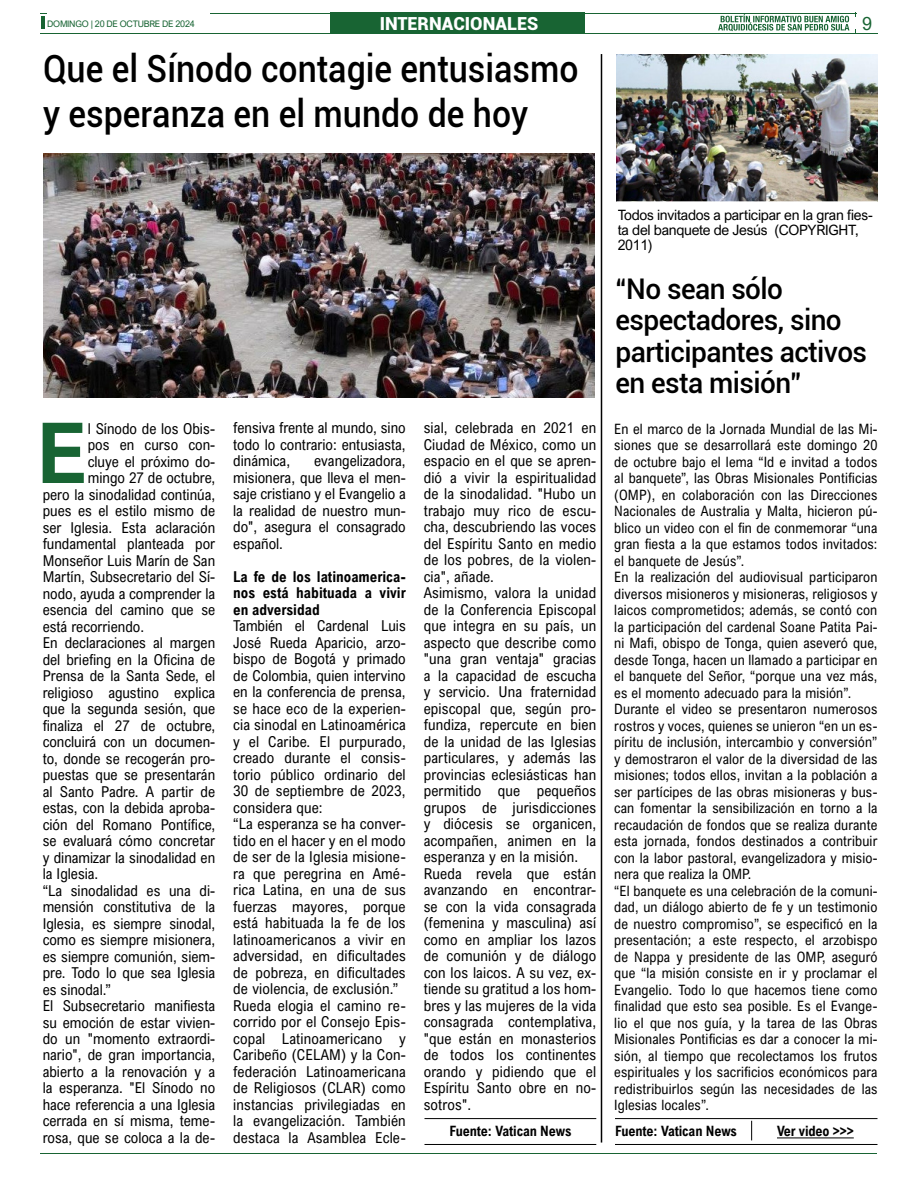
<style>
.page{position:relative;width:918px;height:1188px;background:#fff}
.page>*{position:absolute;margin:0;border:0;box-sizing:border-box;transform-origin:0 0}
.t1{font:700 84.15px "Arial Nova";color:#186433}
.t2{font:500 37.5px/45px "Roboto";color:#000;scale:.9 1}
.t3{font:500 28.5px/31.5px "Roboto";letter-spacing:-.02em;color:#000}
.t4{font:900 18px "Roboto";color:#fff}
.t5{font:18px "Arial Nova";color:#186433}
.t6{font:15px/16.5px "Arial Nova Cond";letter-spacing:.01em;color:#000;text-align:justify}
.t7{font:700 15px/16.5px "Arial Nova Cond";color:#000;text-align:justify}
.t8{font:14.25px/16.5px "Arial Nova Cond";letter-spacing:.01em;color:#000}
.t9{font:14.25px/15px "Arial Nova";letter-spacing:-.02em;color:#000}
.t10{font:700 14.25px "Arial Nova Cond";letter-spacing:-.01em;color:#000}
.t11{font:9px "Arial Nova";letter-spacing:-.03em;color:#186433}
</style>
<div class="page">
<hr style="left:40px;top:1154px;width:838px;height:1px;background:#186433">
<svg style="left:718px;top:14px;width:131px;height:17px"></svg>
<div style="left:330px;top:13px;width:255px;height:21px;background:#186433"></div>
<hr style="left:41px;top:13px;width:292px;height:1px;background:#186433">
<hr style="left:187px;top:13px;width:691px;height:1px;background:#186433">
<hr style="left:41px;top:33px;width:292px;height:1px;background:#186433">
<hr style="left:187px;top:33px;width:691px;height:1px;background:#186433">
<hr style="left:41px;top:16px;width:4px;height:13px;background:#186433">
<div style="left:47px;top:13px;width:163px;height:20px;background:#fff"></div>
<img style="left:43px;top:153px;width:552px;height:245px">
<hr style="left:425px;top:1118px;width:171px;height:1px;background:#000">
<hr style="left:425px;top:1144px;width:171px;height:1px;background:#000">
<img style="left:616px;top:54px;width:262px;height:147px">
<hr style="left:601px;top:54px;width:1px;height:1089px;background:#000">
<hr style="left:615px;top:1118px;width:262px;height:1px;background:#000">
<hr style="left:615px;top:1144px;width:262px;height:1px;background:#000">
<hr style="left:777px;top:1138px;width:77px;height:1px;background:#000">
<div style="left:616px;top:201px;width:262px;height:57px;border:2px solid #fff"></div>
<svg style="left:751px;top:1121px;width:1px;height:19px"></svg>
<p class="t11" style="left:47px;top:18px;width:149px">DOMINGO | 20 DE OCTUBRE DE 2024</p>
<p class="t4" style="left:380px;top:11px;width:160px">INTERNACIONALES</p>
<p class="t5" style="left:862px;top:13px;width:12px">9</p>
<h2 class="t2" style="left:43px;top:45px;width:597px">Que el Sínodo contagie entusiasmo y esperanza en el mundo de hoy</h2>
<h1 class="t1" style="left:36px;top:404px;width:53px">E</h1>
<p class="t6" style="left:88px;top:420px;width:129px">l Sínodo de los Obis-</p>
<p class="t6" style="left:88px;top:436px;width:129px">pos en curso con-</p>
<p class="t6" style="left:88px;top:453px;width:129px">cluye el próximo do-</p>
<p class="t6" style="left:88px;top:469px;width:129px">mingo 27 de octubre,</p>
<p class="t6" style="left:43px;top:486px;width:174px">pero la sinodalidad continúa,</p>
<p class="t6" style="left:43px;top:502px;width:174px">pues es el estilo mismo de</p>
<p class="t6" style="left:43px;top:519px;width:174px">ser Iglesia. Esta aclaración</p>
<p class="t6" style="left:43px;top:535px;width:174px">fundamental planteada por</p>
<p class="t6" style="left:43px;top:552px;width:174px">Monseñor Luis Marín de San</p>
<p class="t6" style="left:43px;top:568px;width:174px">Martín, Subsecretario del Sí-</p>
<p class="t6" style="left:43px;top:585px;width:174px">nodo, ayuda a comprender la</p>
<p class="t6" style="left:43px;top:601px;width:174px">esencia del camino que se</p>
<p class="t6" style="left:43px;top:618px;width:103px">está recorriendo.</p>
<p class="t6" style="left:43px;top:634px;width:174px">En declaraciones al margen</p>
<p class="t6" style="left:43px;top:651px;width:174px">del briefing en la Oficina de</p>
<p class="t6" style="left:43px;top:667px;width:174px">Prensa de la Santa Sede, el</p>
<p class="t6" style="left:43px;top:684px;width:174px">religioso agustino explica</p>
<p class="t6" style="left:43px;top:700px;width:174px">que la segunda sesión, que</p>
<p class="t6" style="left:43px;top:717px;width:174px">finaliza el 27 de octubre,</p>
<p class="t6" style="left:43px;top:733px;width:174px">concluirá con un documen-</p>
<p class="t6" style="left:43px;top:750px;width:174px">to, donde se recogerán pro-</p>
<p class="t6" style="left:43px;top:766px;width:174px">puestas que se presentarán</p>
<p class="t6" style="left:43px;top:783px;width:174px">al Santo Padre. A partir de</p>
<p class="t6" style="left:43px;top:799px;width:174px">estas, con la debida aproba-</p>
<p class="t6" style="left:43px;top:816px;width:174px">ción del Romano Pontífice,</p>
<p class="t6" style="left:43px;top:832px;width:174px">se evaluará cómo concretar</p>
<p class="t6" style="left:43px;top:849px;width:174px">y dinamizar la sinodalidad en</p>
<p class="t6" style="left:43px;top:865px;width:57px">la Iglesia.</p>
<p class="t6" style="left:43px;top:882px;width:174px">“La sinodalidad es una di-</p>
<p class="t6" style="left:43px;top:898px;width:174px">mensión constitutiva de la</p>
<p class="t6" style="left:43px;top:915px;width:174px">Iglesia, es siempre sinodal,</p>
<p class="t6" style="left:43px;top:931px;width:174px">como es siempre misionera,</p>
<p class="t6" style="left:43px;top:948px;width:174px">es siempre comunión, siem-</p>
<p class="t6" style="left:43px;top:964px;width:174px">pre. Todo lo que sea Iglesia</p>
<p class="t6" style="left:43px;top:981px;width:70px">es sinodal.”</p>
<p class="t6" style="left:43px;top:997px;width:174px">El Subsecretario manifiesta</p>
<p class="t6" style="left:43px;top:1014px;width:174px">su emoción de estar vivien-</p>
<p class="t6" style="left:43px;top:1030px;width:174px">do un "momento extraordi-</p>
<p class="t6" style="left:43px;top:1047px;width:174px">nario", de gran importancia,</p>
<p class="t6" style="left:43px;top:1063px;width:174px">abierto a la renovación y a</p>
<p class="t6" style="left:43px;top:1080px;width:174px">la esperanza. "El Sínodo no</p>
<p class="t6" style="left:43px;top:1096px;width:174px">hace referencia a una Iglesia</p>
<p class="t6" style="left:43px;top:1113px;width:174px">cerrada en sí misma, teme-</p>
<p class="t6" style="left:43px;top:1129px;width:174px">rosa, que se coloca a la de-</p>
<p class="t6" style="left:233px;top:420px;width:174px">fensiva frente al mundo, sino todo lo contrario: entusiasta, dinámica,</p>
<p class="t6" style="left:233px;top:453px;width:174px;text-indent:81px">evangelizadora, misionera, que lleva el men&shy;saje cristiano y el Evangelio a la realidad de nuestro mun&shy;do", asegura el consagrado español.</p>
<p class="t7" style="left:233px;top:568px;width:174px">La fe de los latinoamerica&shy;nos está habituada a vivir en adversidad</p>
<p class="t6" style="left:233px;top:618px;width:174px;text-align:left">También el Cardenal Luis<br>José Rueda Aparicio, arzo&shy;bispo de Bogotá y primado de Colombia, quien intervino en la conferencia de prensa, se hace eco de la experien&shy;cia sinodal en Latinoamérica y el Caribe. El purpurado, creado durante el consis&shy;torio público ordinario del<br>30 de septiembre de 2023, considera que:<br>“La esperanza se ha conver&shy;tido en el hacer y en el modo de ser de la Iglesia misione&shy;ra que peregrina en Amé&shy;rica Latina, en una de sus fuerzas mayores, porque está habituada la fe de los latinoamericanos a vivir en adversidad, en dificultades de pobreza, en dificultades de violencia, de exclusión.”<br>Rueda elogia el camino re&shy;corrido por el Consejo Epis&shy;copal Latinoamericano y<br>Caribeño (CELAM) y la Con&shy;federación Latinoamericana de Religiosos (CLAR) como instancias privilegiadas en la evangelización. También destaca la Asamblea Ecle-</p>
<p class="t6" style="left:424px;top:420px;width:174px;text-align:left">sial, celebrada en 2021 en<br>Ciudad de México, como un espacio en el que se apren&shy;dió a vivir la espiritualidad de la sinodalidad. "Hubo un trabajo muy rico de escu&shy;cha, descubriendo las voces del Espíritu Santo en medio de los pobres, de la violen&shy;cia", añade.<br>Asimismo, valora la unidad de la Conferencia Episcopal que integra en su país, un aspecto que describe como "una gran ventaja" gracias a la capacidad de escucha y servicio. Una fraternidad episcopal que, según pro&shy;fundiza, repercute en bien de la unidad de las Iglesias particulares, y además las provincias eclesiásticas han permitido que pequeños grupos de jurisdicciones y diócesis se organicen, acompañen, animen en la esperanza y en la misión.<br>Rueda revela que están avanzando en encontrar&shy;se con la vida consagrada (femenina y masculina) así como en ampliar los lazos de comunión y de diálogo con los laicos. A su vez, ex&shy;tiende su gratitud a los hom&shy;bres y las mujeres de la vida consagrada contemplativa, "que están en monasterios de todos los continentes orando y pidiendo que el<br>Espíritu Santo obre en no&shy;sotros".</p>
<p class="t10" style="left:449px;top:1122px;width:124px">Fuente: Vatican News</p>
<p class="t9" style="left:618px;top:207px;width:257px">Todos invitados a participar en la gran fies&shy;ta del banquete de Jesús (COPYRIGHT,<br>2011)</p>
<h3 class="t3" style="left:616px;top:272px;width:253px">“No sean sólo espectadores, sino participantes activos en esta misión”</h3>
<p class="t8" style="left:614px;top:420px;width:265px">En el marco de la Jornada Mundial de las Mi&shy;siones que se desarrollará este domingo 20 de octubre bajo el lema “Id e invitad a todos al banquete”, las Obras Misionales Pontificias (OMP), en colaboración con las Direcciones Nacionales de Australia y Malta, hicieron pú&shy;blico un video con el fin de conmemorar “una gran fiesta a la que estamos todos invitados: el banquete de Jesús”.<br>En la realización del audiovisual participaron diversos misioneros y misioneras, religiosos y laicos comprometidos; además, se contó con la participación del cardenal Soane Patita Pai&shy;ni Mafi, obispo de Tonga, quien aseveró que, desde Tonga, hacen un llamado a participar en el banquete del Señor, “porque una vez más, es el momento adecuado para la misión”.<br>Durante el video se presentaron numerosos rostros y voces, quienes se unieron “en un es&shy;píritu de inclusión, intercambio y conversión” y demostraron el valor de la diversidad de las misiones; todos ellos, invitan a la población a ser partícipes de las obras misioneras y bus&shy;can fomentar la sensibilización en torno a la recaudación de fondos que se realiza durante esta jornada, fondos destinados a contribuir con la labor pastoral, evangelizadora y misio&shy;nera que realiza la OMP.<br>“El banquete es una celebración de la comuni&shy;dad, un diálogo abierto de fe y un testimonio de nuestro compromiso”, se especificó en la presentación; a este respecto, el arzobispo de Nappa y presidente de las OMP, aseguró que “la misión consiste en ir y proclamar el Evangelio. Todo lo que hacemos tiene como finalidad que esto sea posible. Es el Evange&shy;lio el que nos guía, y la tarea de las Obras Misionales Pontificias es dar a conocer la mi&shy;sión, al tiempo que recolectamos los frutos espirituales y los sacrificios económicos para redistribuirlos según las necesidades de las Iglesias locales”.</p>
<p class="t10" style="left:615px;top:1122px;width:124px">Fuente: Vatican News</p>
<p class="t10" style="left:777px;top:1122px;width:78px">Ver video &gt;&gt;&gt;</p>
</div>
